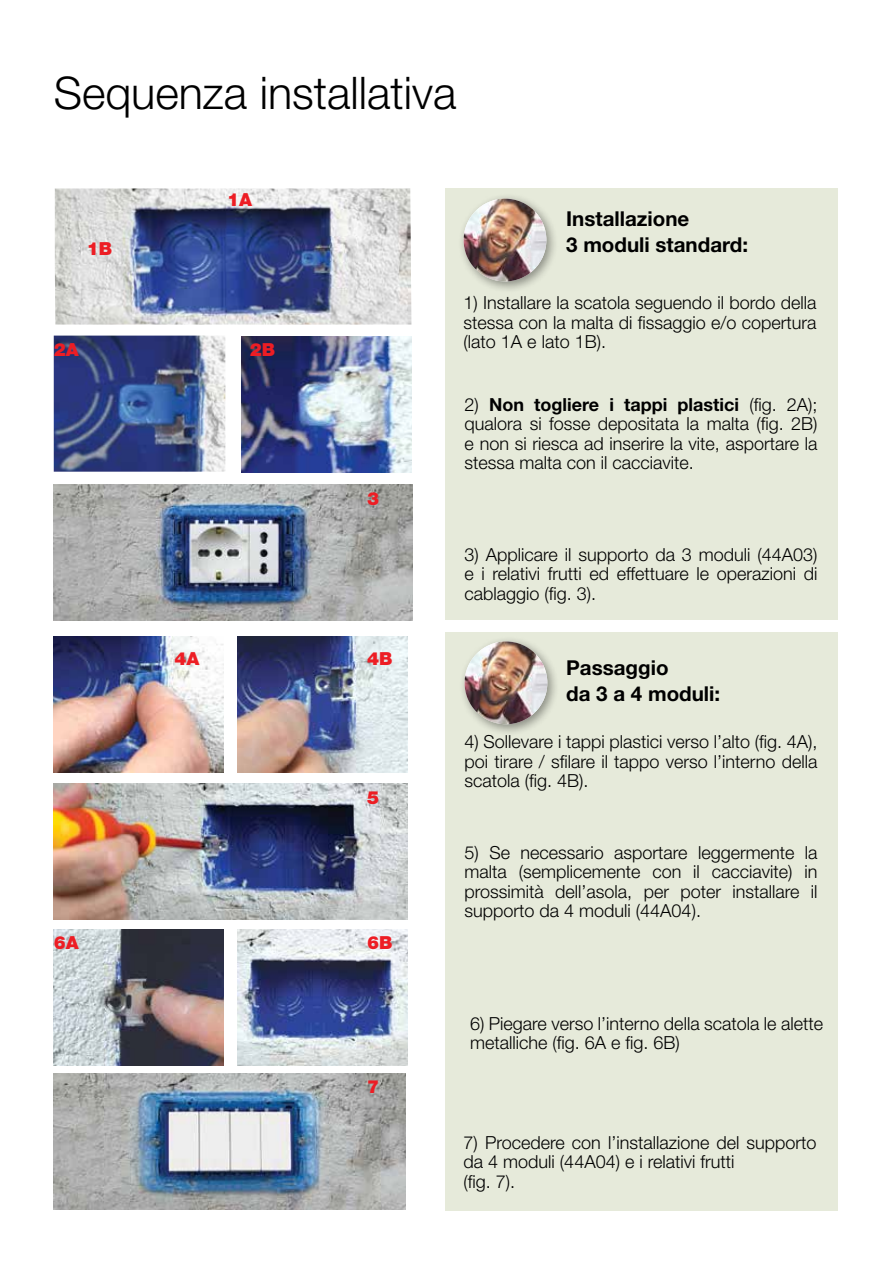
<style>
.page{position:relative;width:893px;height:1263px;background:#fff}
.page>*{position:absolute;margin:0;border:0;box-sizing:border-box;transform-origin:0 0}
.t1{font:300 45px "Helvetica Neue LT Std";color:#000}
.t2{font:700 20.55px/26.4px "Helvetica Neue LT Std";color:#000}
.t3{font:300 18px/19.5px "Helvetica Neue LT Std";color:#000;text-align:justify}
.t4{font:900 18px "Helvetica Neue LT Std";color:#ed1d24}
.s1{font-weight:700}
</style>
<div class="page">
<img style="left:54px;top:637px;width:170px;height:136px">
<img style="left:237px;top:637px;width:170px;height:136px">
<div style="left:445px;top:188px;width:393px;height:432px;background:#e6eada"></div>
<div style="left:445px;top:632px;width:393px;height:578px;background:#e6eada"></div>
<img style="left:55px;top:188px;width:356px;height:137px">
<img style="left:54px;top:336px;width:171px;height:136px">
<img style="left:242px;top:336px;width:170px;height:136px">
<img style="left:54px;top:484px;width:359px;height:136px">
<img style="left:54px;top:1074px;width:351px;height:136px">
<div style="left:458px;top:193px;width:101px;height:101px;background:#000;opacity:.4"></div>
<img style="left:464px;top:199px;width:82px;height:82px;border-radius:41px">
<div style="left:459px;top:635px;width:101px;height:101px;background:#000;opacity:.4"></div>
<img style="left:465px;top:641px;width:82px;height:83px;border-radius:41px">
<img style="left:54px;top:784px;width:353px;height:136px">
<img style="left:54px;top:929px;width:170px;height:136px">
<img style="left:237px;top:929px;width:170px;height:136px">
<h1 class="t1" style="left:54px;top:65px;width:404px">Sequenza installativa</h1>
<p class="t4" style="left:87px;top:238px;width:27px">1B</p>
<p class="t4" style="left:227px;top:188px;width:27px">1A</p>
<p class="t4" style="left:54px;top:339px;width:27px">2A</p>
<p class="t4" style="left:250px;top:339px;width:27px">2B</p>
<p class="t4" style="left:175px;top:648px;width:27px">4A</p>
<p class="t4" style="left:367px;top:488px;width:14px">3</p>
<p class="t4" style="left:367px;top:648px;width:27px">4B</p>
<p class="t4" style="left:367px;top:787px;width:14px">5</p>
<p class="t4" style="left:54px;top:932px;width:27px">6A</p>
<p class="t4" style="left:367px;top:932px;width:27px">6B</p>
<p class="t4" style="left:367px;top:1076px;width:14px">7</p>
<p class="t2" style="left:566px;top:205px;width:183px">Installazione<br>3 moduli standard:</p>
<p class="t3" style="left:464px;top:292px;width:354px">1) Installare la scatola seguendo il bordo della stessa con la malta di fissaggio e/o copertura (lato 1A e lato 1B).</p>
<p class="t3" style="left:465px;top:394px;width:354px">2) <span class="s1">Non togliere i tappi plastici</span> (fig. 2A); qualora si fosse depositata la malta (fig. 2B) e non si riesca ad inserire la vite, asportare la stessa malta con il cacciavite.</p>
<p class="t3" style="left:465px;top:544px;width:354px">3) Applicare il supporto da 3 moduli (44A03) e i relativi frutti ed effettuare le operazioni di cablaggio (fig. 3).</p>
<p class="t2" style="left:566px;top:654px;width:156px">Passaggio<br>da 3 a 4 moduli:</p>
<p class="t3" style="left:465px;top:732px;width:354px">4) Sollevare i tappi plastici verso l’alto (fig. 4A), poi tirare / sfilare il tappo verso l’interno della scatola (fig. 4B).</p>
<p class="t3" style="left:465px;top:842px;width:354px">5) Se necessario asportare leggermente la malta (semplicemente con il cacciavite) in prossimità dell’asola, per poter installare il supporto da 4 moduli (44A04).</p>
<p class="t3" style="left:470px;top:1013px;width:354px">6) Piegare verso l’interno della scatola le alette metalliche (fig. 6A e fig. 6B)</p>
<p class="t3" style="left:464px;top:1132px;width:354px;text-align:left">7) Procedere con l’installazione del supporto da 4 moduli (44A04) e i relativi frutti<br>(fig. 7).</p>
</div>
